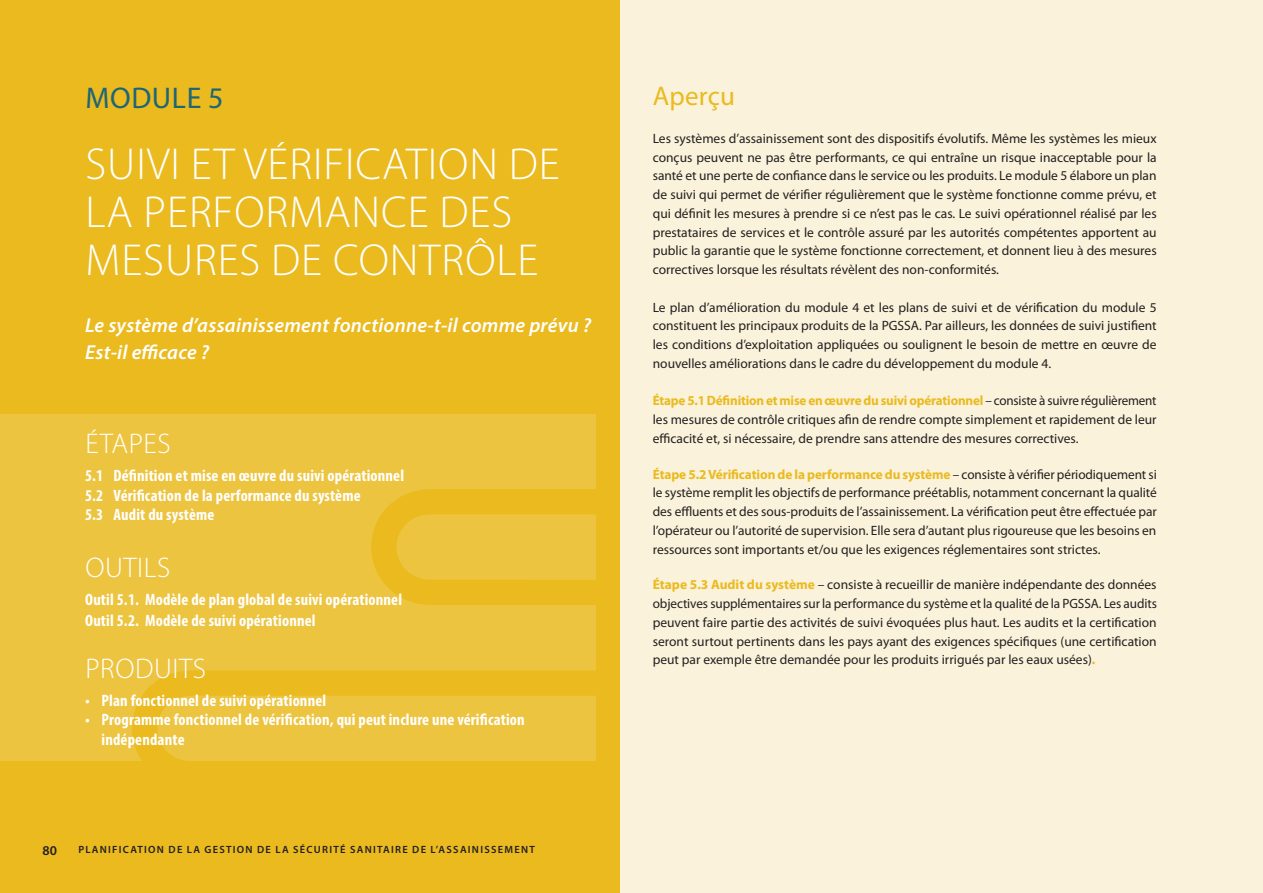
<style>
.page{position:relative;width:1263px;height:893px;background:#fff}
.page>*{position:absolute;margin:0;border:0;box-sizing:border-box;transform-origin:0 0}
.t1{font:300 45px/48px "Myriad Pro";letter-spacing:.02em;color:#fff}
.t2{font:30px "Myriad Pro";letter-spacing:.02em;color:#1e6676}
.t3{font:300 28.5px "Myriad Pro";letter-spacing:.02em;color:#fff}
._1_1_header{font:27px "Myriad Pro";letter-spacing:.01em;color:#eaba1e}
.t4{font:italic 600 20.25px "Myriad Pro";letter-spacing:.01em;color:#fff}
.t5{font:700 condensed 16.5px/19.5px "Myriad Pro";letter-spacing:.01em;color:#fff}
.Body_text{font:13.5px/18.8px "Myriad Pro";color:#231f20;text-align:justify}
.t6{font:600 13.5px "Myriad Pro";color:#231f20}
.t7{font:600 10.5px "Myriad Pro";letter-spacing:.12em;color:#231f20}
.s1{font-weight:700;color:#eaba1e}
</style>
<div class="page">
<div style="left:0;top:0;width:621px;height:893px;background:#eaba1e"></div>
<div style="left:621px;top:0;width:642px;height:893px;background:#faf2da"></div>
<div style="left:0;top:415px;width:595px;height:346px;background:#edc43f"></div>
<svg style="left:132px;top:489px;width:464px;height:272px"></svg>
<p class="t2" style="left:85px;top:79px;width:140px">MODULE 5</p>
<p class="t1" style="left:85px;top:141px;width:476px">SUIVI ET VÉRIFICATION DE<br>LA PERFORMANCE DES<br>MESURES DE CONTRÔLE</p>
<p class="t4" style="left:85px;top:313px;width:507px">Le système d’assainissement fonctionne-t-il comme prévu ?</p>
<p class="t4" style="left:85px;top:340px;width:125px">Est-il efficace ?</p>
<p class="t3" style="left:85px;top:428px;width:87px">ÉTAPES</p>
<p class="t5" style="left:85px;top:465px;width:320px">5.1 Définition et mise en œuvre du suivi opérationnel</p>
<p class="t5" style="left:85px;top:485px;width:277px">5.2 Vérification de la performance du système</p>
<p class="t5" style="left:85px;top:504px;width:131px">5.3 Audit du système</p>
<p class="t3" style="left:85px;top:551px;width:87px">OUTILS</p>
<p class="t5" style="left:85px;top:589px;width:319px">Outil 5.1. Modèle de plan global de suivi opérationnel</p>
<p class="t5" style="left:85px;top:610px;width:232px">Outil 5.2. Modèle de suivi opérationnel</p>
<p class="t3" style="left:85px;top:653px;width:122px">PRODUITS</p>
<p class="t5" style="left:85px;top:690px;width:243px">• Plan fonctionnel de suivi opérationnel</p>
<p class="t5" style="left:102px;top:710px;width:425px;text-indent:-16px">• Programme fonctionnel de vérification, qui peut inclure une vérification indépendante</p>
<p class="t6" style="left:43px;top:842px;width:16px">80</p>
<p class="t7" style="left:78px;top:842px;width:458px">PLANIFICATION DE LA GESTION DE LA SÉCURITÉ SANITAIRE DE L’ASSAINISSEMENT</p>
<p class="_1_1_header" style="left:653px;top:80px;width:84px">Aperçu</p>
<p class="Body_text" style="left:653px;top:129px;width:505px">Les systèmes d’assainissement sont des dispositifs évolutifs. Même les systèmes les mieux conçus peuvent ne pas être performants, ce qui entraîne un risque inacceptable pour la santé et une perte de confiance dans le service ou les produits. Le module 5 élabore un plan de suivi qui permet de vérifier régulièrement que le système fonctionne comme prévu, et qui définit les mesures à prendre si ce n’est pas le cas. Le suivi opérationnel réalisé par les prestataires de services et le contrôle assuré par les autorités compétentes apportent au public la garantie que le système fonctionne correctement, et donnent lieu à des mesures correctives lorsque les résultats révèlent des non-conformités.</p>
<p class="Body_text" style="left:653px;top:297px;width:505px">Le plan d’amélioration du module 4 et les plans de suivi et de vérification du module 5 constituent les principaux produits de la PGSSA. Par ailleurs, les données de suivi justifient les conditions d’exploitation appliquées ou soulignent le besoin de mettre en œuvre de nouvelles améliorations dans le cadre du développement du module 4.</p>
<p class="Body_text" style="left:653px;top:391px;width:505px"><span class="s1">Étape 5.1 Définition et mise en œuvre du suivi opérationnel</span> – consiste à suivre régulièrement les mesures de contrôle critiques afin de rendre compte simplement et rapidement de leur efficacité et, si nécessaire, de prendre sans attendre des mesures correctives.</p>
<p class="Body_text" style="left:653px;top:464px;width:506px"><span class="s1">Étape 5.2 Vérification de la performance du système</span> – consiste à vérifier périodiquement si le système remplit les objectifs de performance préétablis, notamment concernant la qualité des effluents et des sous-produits de l’assainissement. La vérification peut être effectuée par l’opérateur ou l’autorité de supervision. Elle sera d’autant plus rigoureuse que les besoins en ressources sont importants et/ou que les exigences réglementaires sont strictes.</p>
<p class="Body_text" style="left:653px;top:575px;width:506px"><span class="s1">Étape 5.3 Audit du système</span> – consiste à recueillir de manière indépendante des données objectives supplémentaires sur la performance du système et la qualité de la PGSSA. Les audits peuvent faire partie des activités de suivi évoquées plus haut. Les audits et la certification seront surtout pertinents dans les pays ayant des exigences spécifiques (une certification peut par exemple être demandée pour les produits irrigués par les eaux usées)<span class="s1">.</span></p>
</div>
